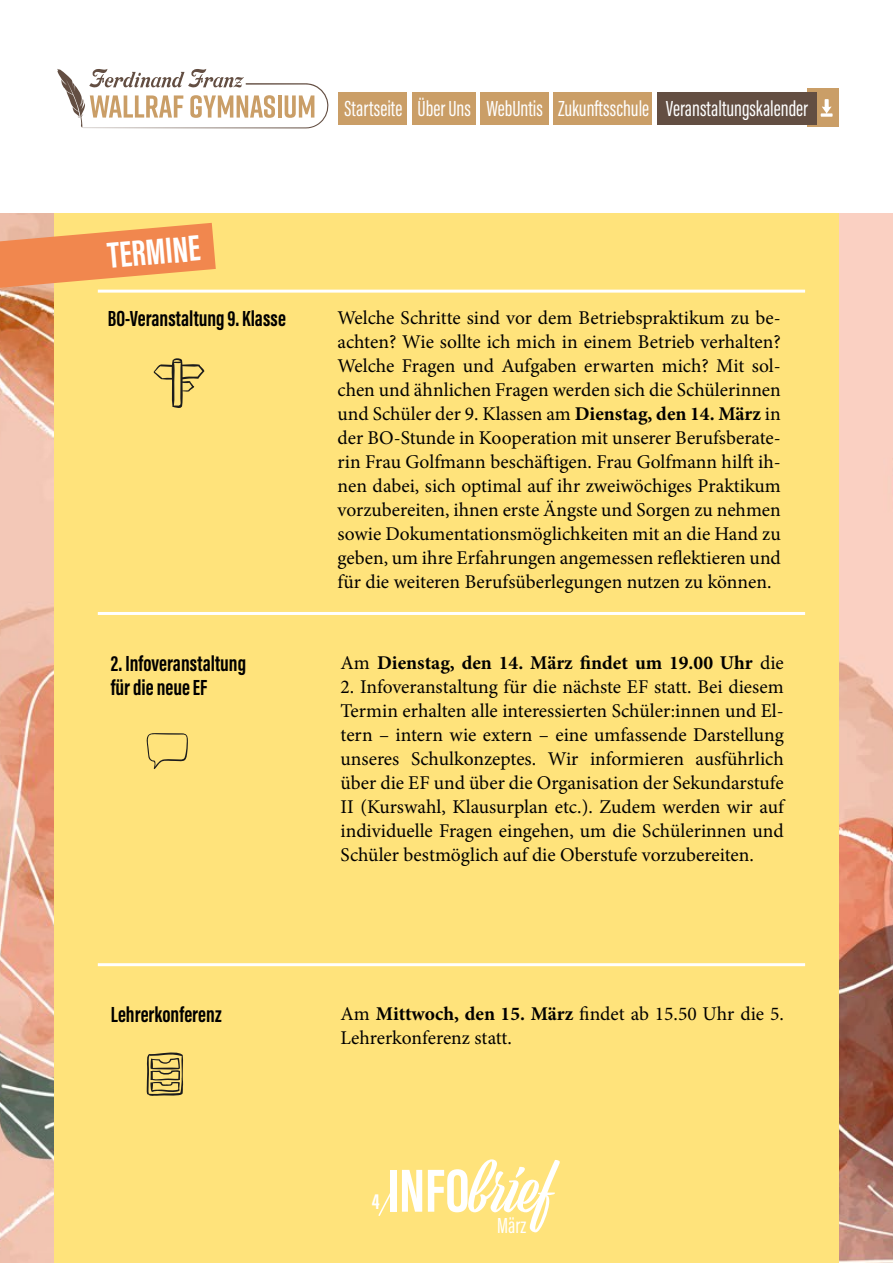
<style>
.page{position:relative;width:893px;height:1263px;background:#fff}
.page>*{position:absolute;margin:0;border:0;box-sizing:border-box;transform-origin:0 0}
.t1{font:62.7px "Viktor Script";color:#fff}
.t2{font:700 37.5px "Acumin Pro Extra Cond";color:#fff}
.t3{font:700 22.5px/24px "Acumin Pro Extra Cond";color:#000}
.t4{font:22.5px "Acumin Pro Extra Cond";color:#fff}
.t5{font:700 22.5px "Acumin Pro Extra Cond";color:#fff}
.t6{font:19.5px/24px "Minion Pro";color:#000;text-align:justify}
.t7{font:700 19.5px "Minion Pro";color:#000}
.s1{font-weight:700}
.s2{font-weight:400}
.s3{font-family:"Acumin Pro Extra Cond";font-weight:700}
</style>
<div class="page">
<img style="left:0;top:213px;width:893px;height:1050px">
<div style="left:54px;top:207px;width:785px;height:1056px;background:#ffe37b"></div>
<svg style="left:0;top:223px;width:216px;height:65px"></svg>
<div style="left:0;top:0;width:893px;height:213px;background:#fff"></div>
<hr style="left:98px;top:612px;width:707px;height:3px;background:#fff">
<hr style="left:98px;top:963px;width:707px;height:3px;background:#fff">
<hr style="left:98px;top:290px;width:707px;height:3px;background:#fff">
<svg style="left:146px;top:1052px;width:37px;height:44px"></svg>
<svg style="left:154px;top:358px;width:50px;height:50px"></svg>
<svg style="left:146px;top:733px;width:42px;height:36px"></svg>
<svg style="left:378px;top:1191px;width:14px;height:25px"></svg>
<div style="left:808px;top:89px;width:31px;height:38px;background:#ca9e67"></div>
<div style="left:339px;top:92px;width:68px;height:32px;background:#ca9e67"></div>
<div style="left:481px;top:92px;width:68px;height:32px;background:#ca9e67"></div>
<div style="left:657px;top:92px;width:159px;height:32px;background:#634e42"></div>
<div style="left:412px;top:92px;width:64px;height:32px;background:#ca9e67"></div>
<div style="left:553px;top:92px;width:99px;height:32px;background:#ca9e67"></div>
<svg style="left:57px;top:69px;width:271px;height:59px"></svg>
<svg style="left:821px;top:99px;width:12px;height:18px"></svg>
<h2 class="t2" style="left:106px;top:233px;width:94px;rotate:-5deg">TERMINE</h2>
<p class="t3" style="left:108px;top:307px;width:180px">BO-Veranstaltung 9. Klasse</p>
<p class="t3" style="left:111px;top:651px;width:137px">2. Infoveranstaltung für die neue EF</p>
<p class="t4" style="left:344px;top:95px;width:465px">Startseite Über Uns WebUntis Zukunftsschule Veranstaltungskalender</p>
<p class="t6" style="left:338px;top:306px;width:445px">Welche Schritte sind vor dem Betriebspraktikum zu be&shy;achten? Wie sollte ich mich in einem Betrieb verhalten?<br>Welche Fragen und Aufgaben erwarten mich? Mit sol&shy;chen und ähnlichen Fragen werden sich die Schülerinnen und Schüler der 9. Klassen am <span class="s1">Dienstag, den 14. März</span> in der BO-Stunde in Kooperation mit unserer Berufsberate&shy;rin Frau Golfmann beschäftigen. Frau Golfmann hilft ih&shy;nen dabei, sich optimal auf ihr zweiwöchiges Praktikum vorzubereiten, ihnen erste Ängste und Sorgen zu nehmen sowie Dokumentationsmöglichkeiten mit an die Hand zu geben, um ihre Erfahrungen angemessen reflektieren und für die weiteren Berufsüberlegungen nutzen zu können.</p>
<p class="t7" style="left:341px;top:649px;width:445px"><span class="s2">Am</span> Dienstag, den 14. März findet um 19.00 Uhr <span class="s2">die</span></p>
<p class="t6" style="left:341px;top:674px;width:445px">2. Infoveranstaltung für die nächste EF statt. Bei diesem Termin erhalten alle interessierten Schüler:innen und El&shy;tern – intern wie extern – eine umfassende Darstellung unseres Schulkonzeptes. Wir informieren ausführlich über die EF und über die Organisation der Sekundarstufe II (Kurswahl, Klausurplan etc.). Zudem werden wir auf individuelle Fragen eingehen, um die Schülerinnen und Schüler bestmöglich auf die Oberstufe vorzubereiten.</p>
<p class="t3" style="left:111px;top:1002px;width:112px">Lehrerkonferenz</p>
<p class="t6" style="left:341px;top:1002px;width:445px">Am <span class="s1">Mittwoch, den 15. März</span> findet ab 15.50 Uhr die 5.<br>Lehrerkonferenz statt.</p>
<p class="t5" style="left:372px;top:1188px;width:9px">4</p>
<h1 class="t1" style="left:387px;top:1153px;width:167px"><span class="s3">INFO</span>brief</h1>
<p class="t4" style="left:497px;top:1212px;width:31px">März</p>
</div>
